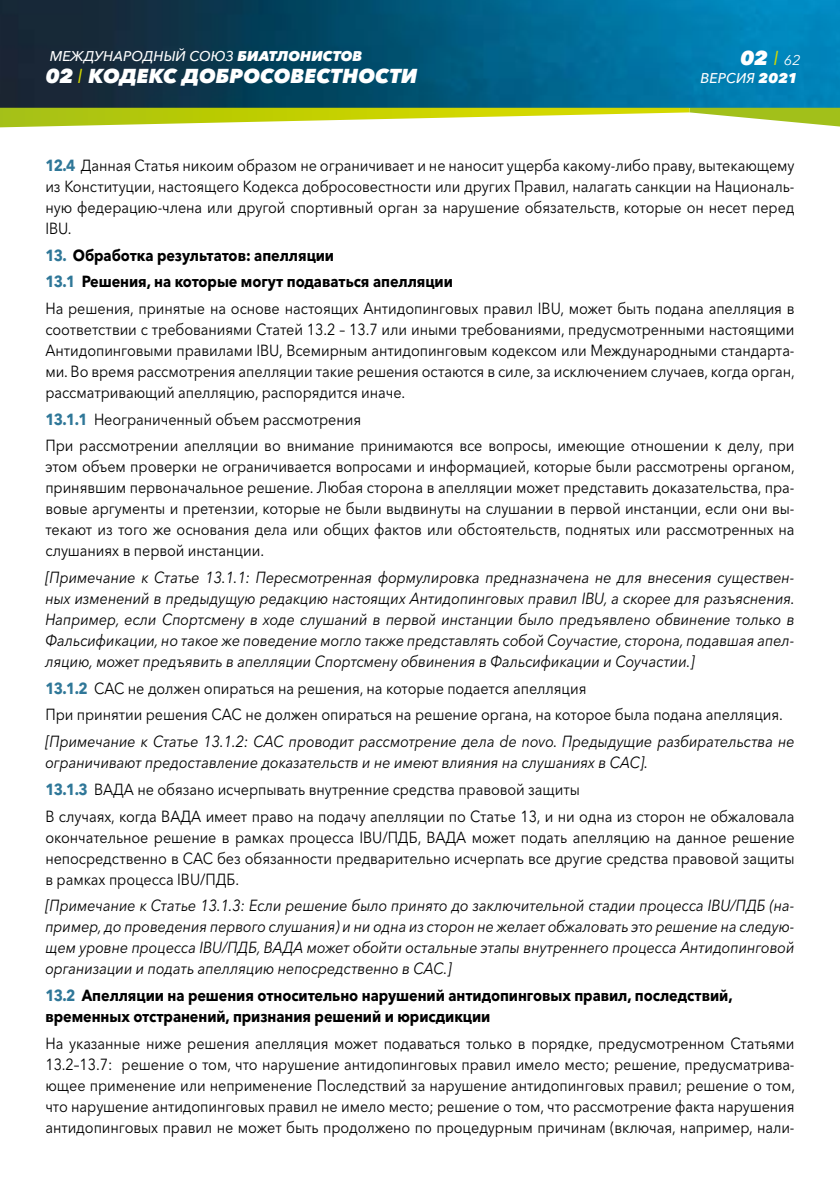
<style>
.page{position:relative;width:840px;height:1191px;background:#fff}
.page>*{position:absolute;margin:0;border:0;box-sizing:border-box;transform-origin:0 0}
.t1{font:italic 800 20px "Avenir Next W1 G";letter-spacing:.005em;color:#fff}
.Grundtext{font:16px/21px "Avenir Next W1 G";letter-spacing:-.005em;color:#000;text-align:justify;scale:.9 1}
.Grundtext-2{font:italic 16px/21px "Avenir Next W1 G";letter-spacing:-.005em;color:#000;text-align:justify;scale:.9 1}
.Grundtext-3{font:700 16px/21px "Avenir Next W1 G";letter-spacing:-.005em;color:#000;scale:.9 1}
.t2{font:italic 500 14px "Avenir Next W1 G";letter-spacing:.005em;color:#fff}
.s1{font-weight:800}
.s2{font-weight:400;color:#d3d800}
.s3{font-weight:400;font-size:14px}
.s4{font-weight:700;color:#2f7798}
.s5{color:#2f7798}
</style>
<div class="page">
<img style="left:0;top:0;width:839px;height:108px">
<svg style="left:0;top:108px;width:839px;height:20px"></svg>
<p class="t2" style="left:50px;top:48px;width:314px">MЕЖДУНАРОДНЫЙ СОЮЗ <span class="s1">БИАТЛОНИСТОВ</span></p>
<p class="t1" style="left:46px;top:64px;width:373px">02 <span class="s2">I</span> КОДЕКС ДОБРОСОВЕСТНОСТИ</p>
<p class="t1" style="left:740px;top:46px;width:61px">02 <span class="s2">I</span> <span class="s3">62</span></p>
<p class="t2" style="left:700px;top:70px;width:98px">ВЕРСИЯ <span class="s1">2021</span></p>
<p class="Grundtext" style="left:45px;top:155px;width:833px"><span class="s4">12.4</span> Данная Статья никоим образом не ограничивает и не наносит ущерба какому-либо праву, вытекающему из Конституции, настоящего Кодекса добросовестности или других Правил, налагать санкции на Националь&shy;ную федерацию-члена или другой спортивный орган за нарушение обязательств, которые он несет перед IBU.</p>
<p class="Grundtext-3" style="left:45px;top:244px;width:322px"><span class="s5">13.</span> Обработка результатов: апелляции</p>
<p class="Grundtext-3" style="left:45px;top:271px;width:454px"><span class="s5">13.1</span> Решения, на которые могут подаваться апелляции</p>
<p class="Grundtext" style="left:45px;top:298px;width:834px">На решения, принятые на основе настоящих Антидопинговых правил IBU, может быть подана апелляция в соответствии с требованиями Статей 13.2 – 13.7 или иными требованиями, предусмотренными настоящими Антидопинговыми правилами IBU, Всемирным антидопинговым кодексом или Международными стандарта&shy;ми. Во время рассмотрения апелляции такие решения остаются в силе, за исключением случаев, когда орган, рассматривающий апелляцию, распорядится иначе.</p>
<p class="Grundtext" style="left:45px;top:408px;width:352px"><span class="s4">13.1.1</span> Неограниченный объем рассмотрения</p>
<p class="Grundtext" style="left:45px;top:435px;width:833px">При рассмотрении апелляции во внимание принимаются все вопросы, имеющие отношении к делу, при этом объем проверки не ограничивается вопросами и информацией, которые были рассмотрены органом, принявшим первоначальное решение. Любая сторона в апелляции может представить доказательства, пра&shy;вовые аргументы и претензии, которые не были выдвинуты на слушании в первой инстанции, если они вы&shy;текают из того же основания дела или общих фактов или обстоятельств, поднятых или рассмотренных на слушаниях в первой инстанции.</p>
<p class="Grundtext-2" style="left:45px;top:567px;width:833px">[Примечание к Статье 13.1.1: Пересмотренная формулировка предназначена не для внесения существен&shy;ных изменений в предыдущую редакцию настоящих Антидопинговых правил IBU, а скорее для разъяснения.<br>Например, если Спортсмену в ходе слушаний в первой инстанции было предъявлено обвинение только в Фальсификации, но такое же поведение могло также представлять собой Соучастие, сторона, подавшая апел&shy;ляцию, может предъявить в апелляции Спортсмену обвинения в Фальсификации и Соучастии.]</p>
<p class="Grundtext" style="left:45px;top:677px;width:602px"><span class="s4">13.1.2</span> САС не должен опираться на решения, на которые подается апелляция</p>
<p class="Grundtext" style="left:45px;top:704px;width:820px">При принятии решения САС не должен опираться на решение органа, на которое была подана апелляция.</p>
<p class="Grundtext-2" style="left:45px;top:731px;width:833px">[Примечание к Статье 13.1.2: САС проводит рассмотрение дела de novo. Предыдущие разбирательства не ограничивают предоставление доказательств и не имеют влияния на слушаниях в САС].</p>
<p class="Grundtext" style="left:45px;top:778px;width:595px"><span class="s4">13.1.3</span> ВАДА не обязано исчерпывать внутренние средства правовой защиты</p>
<p class="Grundtext" style="left:45px;top:805px;width:833px">В случаях, когда ВАДА имеет право на подачу апелляции по Статье 13, и ни одна из сторон не обжаловала окончательное решение в рамках процесса IBU/ПДБ, ВАДА может подать апелляцию на данное решение непосредственно в САС без обязанности предварительно исчерпать все другие средства правовой защиты в рамках процесса IBU/ПДБ.</p>
<p class="Grundtext-2" style="left:45px;top:895px;width:833px">[Примечание к Статье 13.1.3: Если решение было принято до заключительной стадии процесса IBU/ПДБ (на&shy;пример, до проведения первого слушания) и ни одна из сторон не желает обжаловать это решение на следую&shy;щем уровне процесса IBU/ПДБ, ВАДА может обойти остальные этапы внутреннего процесса Антидопинговой организации и подать апелляцию непосредственно в САС.]</p>
<p class="Grundtext-3" style="left:45px;top:984px;width:764px"><span class="s5">13.2</span> Апелляции на решения относительно нарушений антидопинговых правил, последствий, временных отстранений, признания решений и юрисдикции</p>
<p class="Grundtext" style="left:45px;top:1032px;width:834px">На указанные ниже решения апелляция может подаваться только в порядке, предусмотренном Статьями 13.2–13.7: решение о том, что нарушение антидопинговых правил имело место; решение, предусматрива&shy;ющее применение или неприменение Последствий за нарушение антидопинговых правил; решение о том, что нарушение антидопинговых правил не имело место; решение о том, что рассмотрение факта нарушения антидопинговых правил не может быть продолжено по процедурным причинам (включая, например, нали-</p>
</div>
